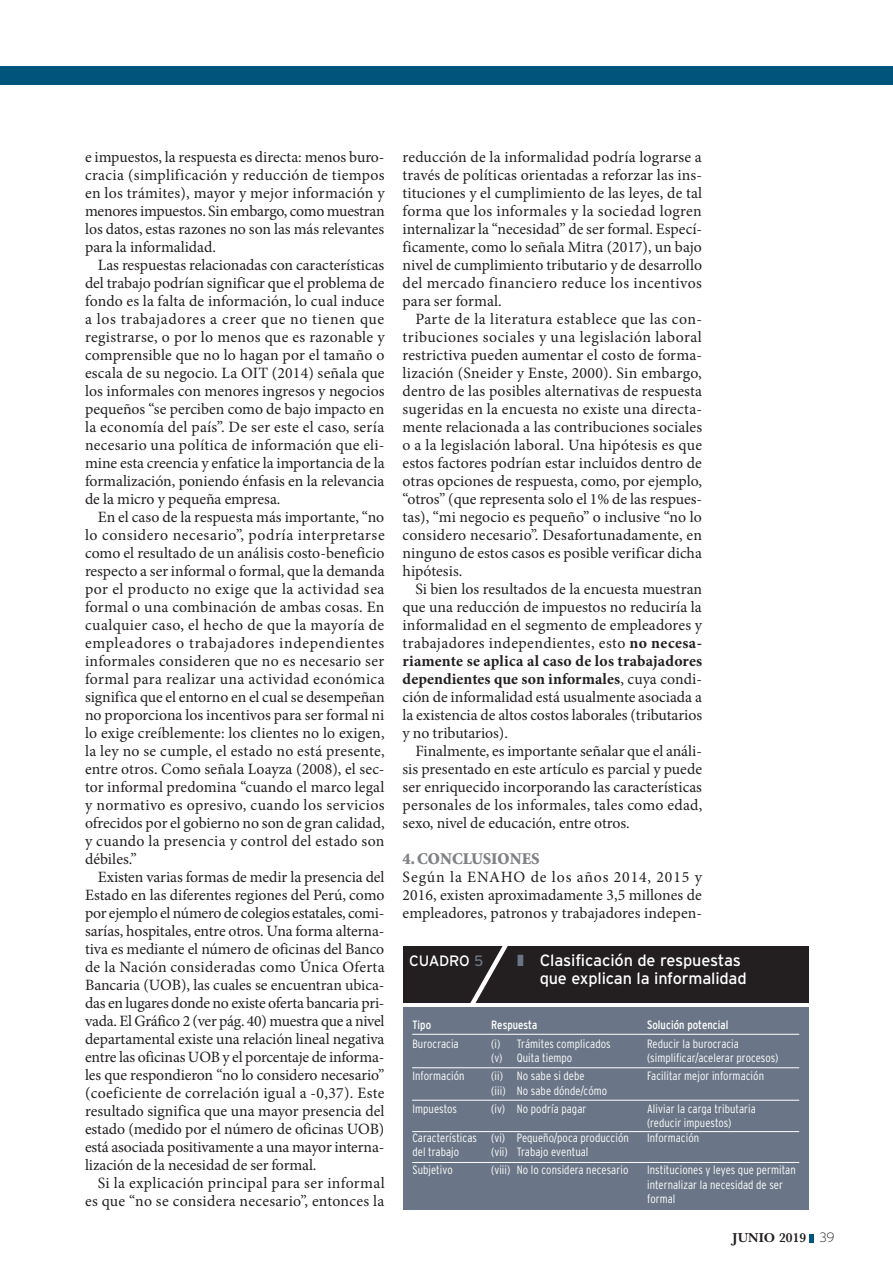
<style>
.page{position:relative;width:893px;height:1276px;background:#fff}
.page>*{position:absolute;margin:0;border:0;box-sizing:border-box;transform-origin:0 0}
.TEXTO_INDENTADO{font:900 16.5px "Minion";color:#808285}
.t1{font:16.35px "Interstate Mono";letter-spacing:-.01em;color:#fff}
.TEXTO_INDENTADO-2{font:15.75px/18px "Minion Pro";letter-spacing:.005em;color:#231f20;text-align:justify}
.t2{font:15px "Interstate Mono";letter-spacing:-.02em;color:#fff}
.t3{font:13.5px "New Baskerville Bold SC";color:#231f20}
.t4{font:300 condensed 12px/14.2px "Interstate";letter-spacing:.005em;color:#fff}
.t5{font:condensed 12px "Interstate";letter-spacing:.005em;color:#fff}
.s1{font-weight:700}
.s2{color:#6a7687}
.s3{font-family:"Baskerville";font-weight:600}
.s4{font-family:"Interstate";font-weight:200}
</style>
<div class="page">
<div style="left:0;top:67px;width:893px;height:18px;background:#01547b"></div>
<svg style="left:809px;top:1234px;width:4px;height:8px"></svg>
<div style="left:403px;top:946px;width:406px;height:57px;background:#231f20"></div>
<svg style="left:470px;top:946px;width:38px;height:57px"></svg>
<div style="left:403px;top:1007px;width:406px;height:202px;background:#6a7687"></div>
<hr style="left:412px;top:1067px;width:387px;height:1px;background:#fff">
<hr style="left:412px;top:1099px;width:387px;height:1px;background:#fff">
<hr style="left:412px;top:1131px;width:387px;height:1px;background:#fff">
<hr style="left:412px;top:1162px;width:387px;height:1px;background:#fff">
<hr style="left:412px;top:1034px;width:387px;height:1px;background:#fff">
<p class="TEXTO_INDENTADO-2" style="left:85px;top:148px;width:301px">e impuestos, la respuesta es directa: menos buro&shy;cracia (simplificación y reducción de tiempos en los trámites), mayor y mejor información y menores impuestos. Sin embargo, como muestran los datos, estas razones no son las más relevantes para la informalidad.</p>
<p class="TEXTO_INDENTADO-2" style="left:85px;top:256px;width:301px;text-indent:13px">Las respuestas relacionadas con características del trabajo podrían significar que el problema de fondo es la falta de información, lo cual induce a los trabajadores a creer que no tienen que registrarse, o por lo menos que es razonable y comprensible que no lo hagan por el tamaño o escala de su negocio. La OIT (2014) señala que los informales con menores ingresos y negocios pequeños “se perciben como de bajo impacto en la economía del país”. De ser este el caso, sería necesario una política de información que eli&shy;mine esta creencia y enfatice la importancia de la formalización, poniendo énfasis en la relevancia de la micro y pequeña empresa.</p>
<p class="TEXTO_INDENTADO-2" style="left:85px;top:508px;width:301px;text-indent:13px">En el caso de la respuesta más importante, “no lo considero necesario”, podría interpretarse como el resultado de un análisis costo-beneficio respecto a ser informal o formal, que la demanda por el producto no exige que la actividad sea formal o una combinación de ambas cosas. En cualquier caso, el hecho de que la mayoría de empleadores o trabajadores independientes informales consideren que no es necesario ser formal para realizar una actividad económica significa que el entorno en el cual se desempeñan no proporciona los incentivos para ser formal ni lo exige creíblemente: los clientes no lo exigen, la ley no se cumple, el estado no está presente, entre otros. Como señala Loayza (2008), el sec&shy;tor informal predomina “cuando el marco legal y normativo es opresivo, cuando los servicios ofrecidos por el gobierno no son de gran calidad, y cuando la presencia y control del estado son débiles.”</p>
<p class="TEXTO_INDENTADO-2" style="left:85px;top:868px;width:301px;text-indent:13px">Existen varias formas de medir la presencia del Estado en las diferentes regiones del Perú, como por ejemplo el número de colegios estatales, comi&shy;sarías, hospitales, entre otros. Una forma alterna&shy;tiva es mediante el número de oficinas del Banco de la Nación consideradas como Única Oferta Bancaria (UOB), las cuales se encuentran ubica&shy;das en lugares donde no existe oferta bancaria pri&shy;vada. El Gráfico 2 (ver pág. 40) muestra que a nivel departamental existe una relación lineal negativa entre las oficinas UOB y el porcentaje de informa&shy;les que respondieron “no lo considero necesario” (coeficiente de correlación igual a -0,37). Este resultado significa que una mayor presencia del estado (medido por el número de oficinas UOB) está asociada positivamente a una mayor interna&shy;lización de la necesidad de ser formal.</p>
<p class="TEXTO_INDENTADO-2" style="left:85px;top:1174px;width:301px;text-align:right">Si la explicación principal para ser informal es que “no se considera necesario”, entonces la</p>
<p class="TEXTO_INDENTADO-2" style="left:403px;top:148px;width:301px">reducción de la informalidad podría lograrse a través de políticas orientadas a reforzar las ins&shy;tituciones y el cumplimiento de las leyes, de tal forma que los informales y la sociedad logren internalizar la “necesidad” de ser formal. Especí&shy;ficamente, como lo señala Mitra (2017), un bajo nivel de cumplimiento tributario y de desarrollo del mercado financiero reduce los incentivos para ser formal.</p>
<p class="TEXTO_INDENTADO-2" style="left:403px;top:310px;width:301px;text-indent:13px">Parte de la literatura establece que las con&shy;tribuciones sociales y una legislación laboral restrictiva pueden aumentar el costo de forma&shy;lización (Sneider y Enste, 2000). Sin embargo, dentro de las posibles alternativas de respuesta sugeridas en la encuesta no existe una directa&shy;mente relacionada a las contribuciones sociales o a la legislación laboral. Una hipótesis es que estos factores podrían estar incluidos dentro de otras opciones de respuesta, como, por ejemplo, “otros” (que representa solo el 1% de las respues&shy;tas), “mi negocio es pequeño” o inclusive “no lo considero necesario”. Desafortunadamente, en ninguno de estos casos es posible verificar dicha hipótesis.</p>
<p class="TEXTO_INDENTADO-2" style="left:403px;top:580px;width:301px;text-indent:13px">Si bien los resultados de la encuesta muestran que una reducción de impuestos no reduciría la informalidad en el segmento de empleadores y trabajadores independientes, esto <span class="s1">no necesa&shy;riamente se aplica al caso de los trabajadores dependientes que son informales</span>, cuya condi&shy;ción de informalidad está usualmente asociada a la existencia de altos costos laborales (tributarios y no tributarios).</p>
<p class="TEXTO_INDENTADO-2" style="left:403px;top:742px;width:301px;text-indent:13px">Finalmente, es importante señalar que el análi&shy;sis presentado en este artículo es parcial y puede ser enriquecido incorporando las características personales de los informales, tales como edad, sexo, nivel de educación, entre otros.</p>
<p class="TEXTO_INDENTADO" style="left:403px;top:850px;width:138px">4. CONCLUSIONES</p>
<p class="TEXTO_INDENTADO-2" style="left:403px;top:868px;width:301px">Según la ENAHO de los años 2014, 2015 y 2016, existen aproximadamente 3,5 millones de empleadores, patronos y trabajadores indepen-</p>
<p class="t2" style="left:409px;top:952px;width:76px">CUADRO <span class="s2">5</span></p>
<p class="t1" style="left:517px;top:951px;width:225px"><span class="s2">❚</span> Clasificación de respuestas</p>
<p class="t1" style="left:540px;top:969px;width:209px">que explican la informalidad</p>
<p class="t5" style="left:412px;top:1018px;width:20px">Tipo</p>
<p class="t4" style="left:412px;top:1036px;width:48px">Burocracia</p>
<p class="t4" style="left:412px;top:1069px;width:54px">Información</p>
<p class="t4" style="left:412px;top:1101px;width:46px">Impuestos</p>
<p class="t4" style="left:412px;top:1130px;width:66px">Características del trabajo</p>
<p class="t4" style="left:412px;top:1163px;width:42px">Subjetivo</p>
<p class="t5" style="left:647px;top:1018px;width:83px">Solución potencial</p>
<p class="t4" style="left:647px;top:1036px;width:93px">Reducir la burocracia</p>
<p class="t4" style="left:647px;top:1050px;width:133px">(simplificar/acelerar procesos)</p>
<p class="t4" style="left:647px;top:1069px;width:118px">Facilitar mejor información</p>
<p class="t4" style="left:647px;top:1101px;width:110px">Aliviar la carga tributaria</p>
<p class="t4" style="left:647px;top:1116px;width:86px">(reducir impuestos)</p>
<p class="t4" style="left:647px;top:1130px;width:54px">Información</p>
<p class="t4" style="left:647px;top:1163px;width:150px">Instituciones y leyes que permitan internalizar la necesidad de ser formal</p>
<p class="t5" style="left:491px;top:1018px;width:47px">Respuesta</p>
<p class="t4" style="left:491px;top:1036px;width:121px">(i) Trámites complicados</p>
<p class="t4" style="left:491px;top:1050px;width:83px">(v) Quita tiempo</p>
<p class="t4" style="left:491px;top:1069px;width:95px">(ii) No sabe si debe</p>
<p class="t4" style="left:491px;top:1083px;width:117px">(iii) No sabe dónde/cómo</p>
<p class="t4" style="left:491px;top:1101px;width:97px">(iv) No podría pagar</p>
<p class="t4" style="left:491px;top:1130px;width:139px">(vi) Pequeño/poca producción</p>
<p class="t4" style="left:491px;top:1144px;width:99px">(vii) Trabajo eventual</p>
<p class="t4" style="left:491px;top:1163px;width:139px">(viii) No lo considera necesario</p>
<p class="t3" style="left:733px;top:1230px;width:104px">JUNIO <span class="s3">2019</span> <span class="s4">39</span></p>
</div>
